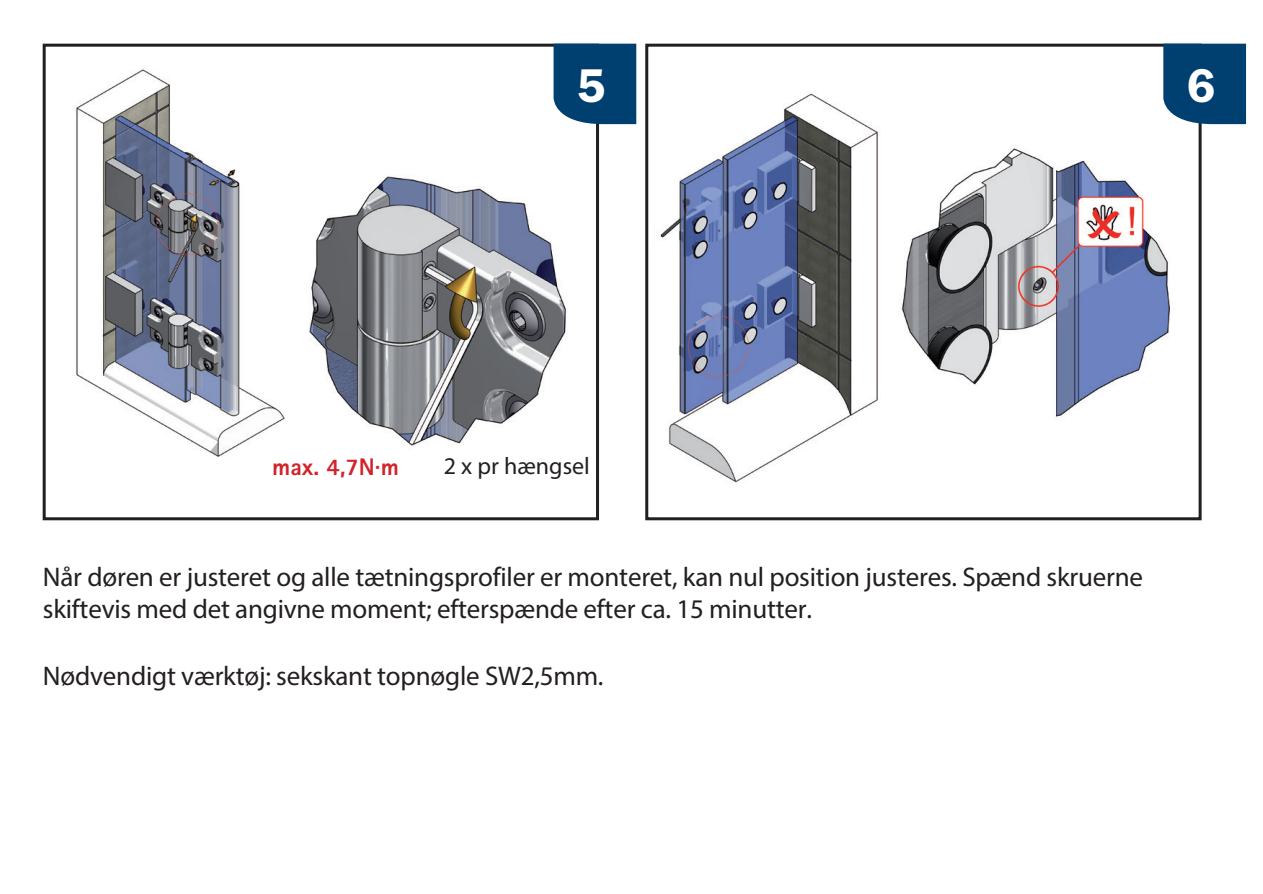
<style>
.page{position:relative;width:1263px;height:894px;background:#fff}
.page>*{position:absolute;margin:0;border:0;box-sizing:border-box;transform-origin:0 0}
.t1{font:600 48.9px "Franklin Got Itc TCE";color:#fff}
.t2{font:27px/32.4px "Myriad Pro";letter-spacing:-.01em;color:#231f20}
.t3{font:24px "Myriad Pro";color:#231f20}
.t4{font:800 24px "Rotis Sans Serif";color:#d1232a}
</style>
<div class="page">
<img style="left:660px;top:93px;width:510px;height:390px">
<div style="left:645px;top:44px;width:556px;height:476px;border:3px solid #231f20"></div>
<div style="left:1163px;top:44px;width:83px;height:80px;background:#004071"></div>
<img style="left:76px;top:69px;width:491px;height:388px">
<div style="left:43px;top:44px;width:556px;height:476px;border:3px solid #231f20"></div>
<div style="left:553px;top:44px;width:83px;height:80px;background:#004071"></div>
<h1 class="t1" style="left:577px;top:58px;width:30px">5</h1>
<h1 class="t1" style="left:1186px;top:58px;width:30px">6</h1>
<p class="t4" style="left:272px;top:451px;width:128px">max. 4,7N·m</p>
<p class="t3" style="left:444px;top:450px;width:147px">2 x pr hængsel</p>
<p class="t2" style="left:43px;top:559px;width:1101px">Når døren er justeret og alle tætningsprofiler er monteret, kan nul position justeres. Spænd skruerne skiftevis med det angivne moment; efterspænde efter ca. 15 minutter.</p>
<p class="t2" style="left:43px;top:658px;width:562px">Nødvendigt værktøj: sekskant topnøgle SW2,5mm.</p>
</div>
